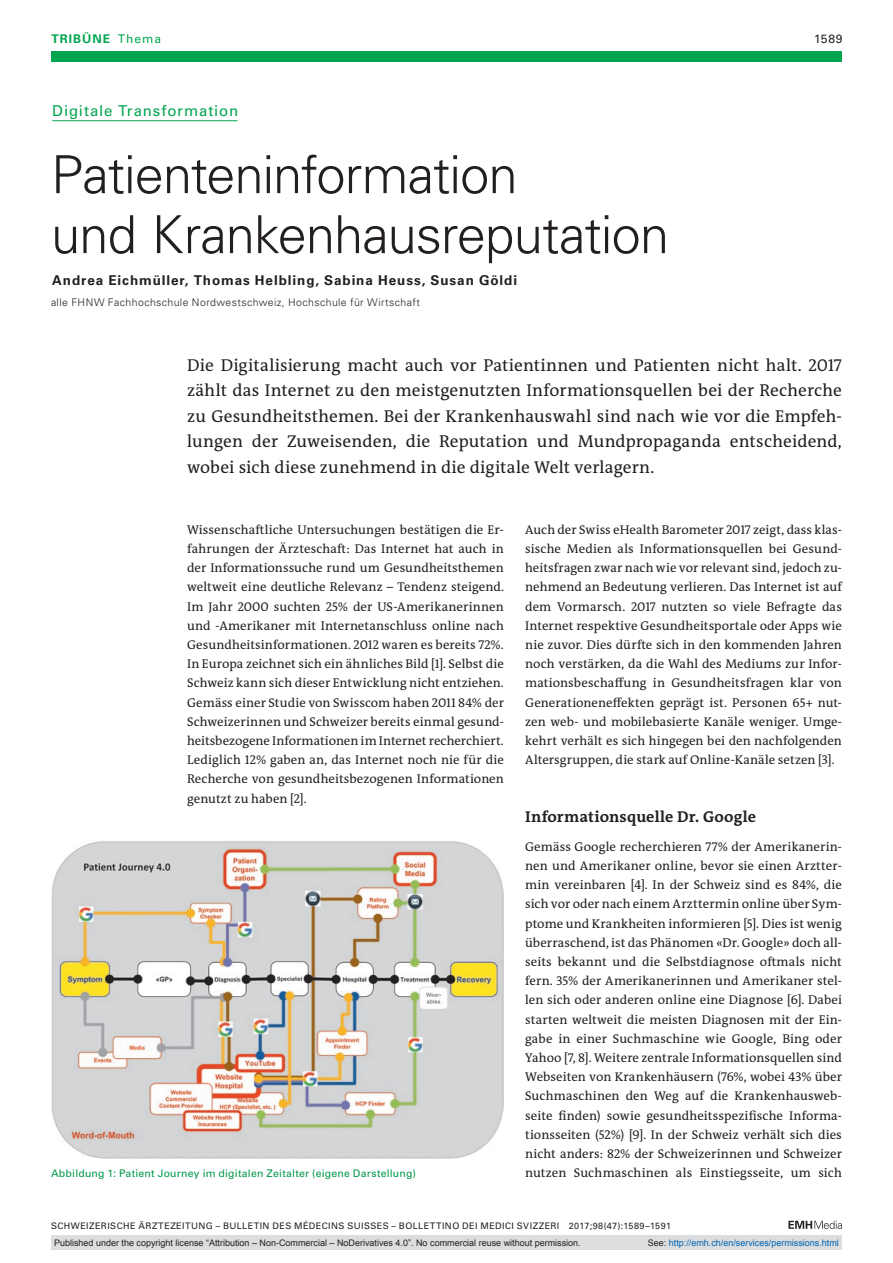
<style>
.page{position:relative;width:893px;height:1263px;background:#fff}
.page>*{position:absolute;margin:0;border:0;box-sizing:border-box;transform-origin:0 0}
.article-title{font:300 52.5px/60px "Univers LT Std";letter-spacing:-.02em;color:#231f20}
.section-pl{font:17.25px/25.5px "The Antiqua B W5 Plain";letter-spacing:.01em;color:#231f20;text-align:justify}
.section-h1{font:700 15.75px "The Antiqua B W7";letter-spacing:.015em;color:#231f20}
.pre-heading{font:15px "Univers LT Std";letter-spacing:.055em;color:#00a54f}
.author-notes{font:700 13.5px "Univers LT Std";letter-spacing:.07em;color:#231f20}
.section-pn{font:12.75px/19.2px "The Antiqua B W5 Plain";letter-spacing:.005em;color:#231f20;text-align:justify}
.ressort{font:700 12px "Univers LT Std";letter-spacing:.085em;color:#00a54f}
.ressort-2{font:12px "Univers LT Std";color:#231f20}
.fig-caption{font:10.5px "Univers LT Std";letter-spacing:.02em;color:#00984a}
.aff{font:300 10.5px "Univers LT Std";letter-spacing:.04em;color:#231f20}
.t1{font:9px "Arial";color:#231f20}
.fusszeile{font:9px "Univers LT Std";letter-spacing:.05em;color:#231f20}
.t2{font:9px "Arial";color:#0066b3}
.s1{font-weight:400}
.s2{color:#231f20}
</style>
<div class="page">
<svg style="left:788px;top:1221px;width:54px;height:8px"></svg>
<div style="left:51px;top:51px;width:791px;height:11px;background:#00a54f"></div>
<hr style="left:52px;top:120px;width:185px;height:1px;background:#00a54f">
<img style="left:51px;top:841px;width:453px;height:318px">
<div style="left:51px;top:1235px;width:791px;height:15px;background:#dcdddf"></div>
<p class="ressort" style="left:51px;top:31px;width:111px">TRIBÜNE <span class="s1">Thema</span></p>
<p class="ressort-2" style="left:814px;top:31px;width:30px">1589</p>
<p class="pre-heading" style="left:52px;top:102px;width:187px">Digitale Transformation</p>
<p class="article-title" style="left:51px;top:145px;width:620px">Patienteninformation<br>und Krankenhausreputation</p>
<p class="author-notes" style="left:52px;top:272px;width:466px">Andrea Eichmüller, Thomas Helbling, Sabina Heuss, Susan Göldi</p>
<p class="aff" style="left:51px;top:296px;width:370px">alle FHNW Fachhochschule Nordwestschweiz, Hochschule für Wirtschaft</p>
<p class="section-pl" style="left:187px;top:352px;width:656px">Die Digitalisierung macht auch vor Patientinnen und Patienten nicht halt. 2017 zählt das Internet zu den meistgenutzten Informationsquellen bei der Recherche zu Gesundheitsthemen. Bei der Krankenhauswahl sind nach wie vor die Empfeh&shy;lungen der Zuweisenden, die Reputation und Mundpropaganda entscheidend, wobei sich diese zunehmend in die digitale Welt verlagern.</p>
<p class="section-pn" style="left:187px;top:520px;width:318px">Wissenschaftliche Untersuchungen bestätigen die Er&shy;fahrungen der Ärzteschaft: Das Internet hat auch in der Informationssuche rund um Gesundheitsthemen weltweit eine deutliche Relevanz – Tendenz steigend.<br>Im Jahr 2000 suchten 25% der US-Amerikanerinnen und -Amerikaner mit Internetanschluss online nach Gesundheitsinformationen. 2012 waren es bereits 72%.<br>In Europa zeichnet sich ein ähnliches Bild [1]. Selbst die Schweiz kann sich dieser Entwicklung nicht entziehen.<br>Gemäss einer Studie von Swisscom haben 2011 84% der Schweizerinnen und Schweizer bereits einmal gesund&shy;heitsbezogene Informationen im Internet recherchiert.<br>Lediglich 12% gaben an, das Internet noch nie für die Recherche von gesundheitsbezogenen Informationen genutzt zu haben [2].</p>
<p class="section-pn" style="left:525px;top:520px;width:318px">Auch der Swiss eHealth Barometer 2017 zeigt, dass klas&shy;sische Medien als Informationsquellen bei Gesund&shy;heitsfragen zwar nach wie vor relevant sind, jedoch zu&shy;nehmend an Bedeutung verlieren. Das Internet ist auf dem Vormarsch. 2017 nutzten so viele Befragte das Internet respektive Gesundheitsportale oder Apps wie nie zuvor. Dies dürfte sich in den kommenden Jahren noch verstärken, da die Wahl des Mediums zur Infor&shy;mationsbeschaffung in Gesundheitsfragen klar von Generationeneffekten geprägt ist. Personen 65+ nut&shy;zen web- und mobilebasierte Kanäle weniger. Umge&shy;kehrt verhält es sich hingegen bei den nachfolgenden Altersgruppen, die stark auf Online-Kanäle setzen [3].</p>
<p class="section-h1" style="left:525px;top:806px;width:232px">Informationsquelle Dr. Google</p>
<p class="section-pn" style="left:525px;top:837px;width:318px">Gemäss Google recherchieren 77% der Amerikanerin&shy;nen und Amerikaner online, bevor sie einen Arztter&shy;min vereinbaren [4]. In der Schweiz sind es 84%, die sich vor oder nach einem Arzttermin online über Sym&shy;ptome und Krankheiten informieren [5]. Dies ist wenig überraschend, ist das Phänomen «Dr. Google» doch all&shy;seits bekannt und die Selbstdiagnose oftmals nicht fern. 35% der Amerikanerinnen und Amerikaner stel&shy;len sich oder anderen online eine Diagnose [6]. Dabei starten weltweit die meisten Diagnosen mit der Ein&shy;gabe in einer Suchmaschine wie Google, Bing oder Yahoo [7, 8]. Weitere zentrale Informationsquellen sind Webseiten von Krankenhäusern (76%, wobei 43% über Suchmaschinen den Weg auf die Krankenhausweb&shy;seite finden) sowie gesundheitsspezifische Informa&shy;tionsseiten (52%) [9]. In der Schweiz verhält sich dies nicht anders: 82% der Schweizerinnen und Schweizer</p>
<p class="fig-caption" style="left:51px;top:1167px;width:366px">Abbildung 1: Patient Journey im digitalen Zeitalter (eigene Darstellung)</p>
<p class="section-pn" style="left:525px;top:1163px;width:318px">nutzen Suchmaschinen als Einstiegsseite, um sich</p>
<p class="fusszeile" style="left:51px;top:1220px;width:621px">SCHWEIZERISCHE ÄRZTEZEITUNG – BULLETIN DES MÉDECINS SUISSES – BOLLETTINO DEI MEDICI SVIZZERI 2017;98(47):1589–1591</p>
<p class="t1" style="left:54px;top:1237px;width:528px">Published under the copyright license “Attribution – Non-Commercial – NoDerivatives 4.0”. No commercial reuse without permission.</p>
<p class="t2" style="left:648px;top:1237px;width:193px"><span class="s2">See:</span> http://emh.ch/en/services/permissions.html</p>
</div>
